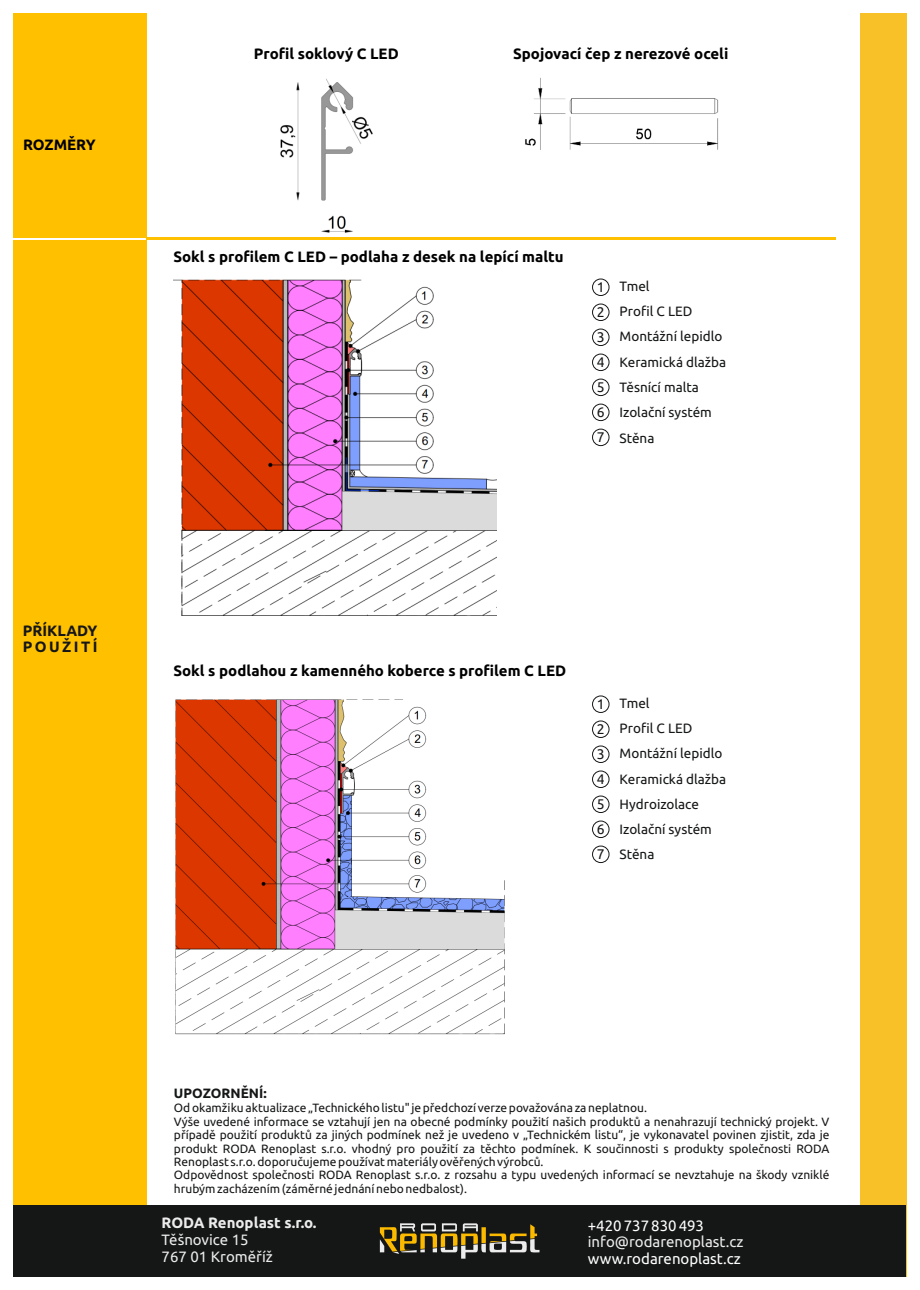
<style>
.page{position:relative;width:920px;height:1290px;background:#fff}
.page>*{position:absolute;margin:0;border:0;box-sizing:border-box;transform-origin:0 0}
.t1{font:700 15px "Ubuntu";color:#000}
.t2{font:15px/16.8px "Ubuntu";color:#ececec}
.t3{font:15px "Ubuntu";color:#fff}
.t4{font:700 15px "Ubuntu";color:#ececec}
.t5{font:700 15px/16.8px "Ubuntu";letter-spacing:.03em;color:#151616}
.t6{font:13.95px/25px "Ubuntu";color:#151616;text-align:justify}
.t7{font:13.5px/25px "Ubuntu";color:#151616}
.t8{font:700 13.5px "Ubuntu";color:#151616}
.t9{font:12px/13.5px "Ubuntu";color:#151616}
</style>
<div class="page">
<div style="left:860px;top:14px;width:46px;height:1262px;background:#f7c127"></div>
<hr style="left:147px;top:238px;width:689px;height:2px;background:#ffc000">
<div style="left:13px;top:14px;width:134px;height:224px;background:#ffc000"></div>
<div style="left:13px;top:240px;width:134px;height:1036px;background:#ffc000"></div>
<img style="left:280px;top:78px;width:93px;height:155px">
<img style="left:525px;top:77px;width:194px;height:73px">
<img style="left:174px;top:279px;width:323px;height:337px">
<div style="left:592px;top:279px;width:17px;height:17px;border:1px solid #151616;border-radius:50%"></div>
<div style="left:592px;top:304px;width:17px;height:17px;border:1px solid #151616;border-radius:50%"></div>
<div style="left:592px;top:329px;width:17px;height:17px;border:1px solid #151616;border-radius:50%"></div>
<div style="left:592px;top:354px;width:17px;height:17px;border:1px solid #151616;border-radius:50%"></div>
<div style="left:592px;top:379px;width:17px;height:17px;border:1px solid #151616;border-radius:50%"></div>
<div style="left:592px;top:404px;width:17px;height:17px;border:1px solid #151616;border-radius:50%"></div>
<div style="left:592px;top:429px;width:17px;height:17px;border:1px solid #151616;border-radius:50%"></div>
<div style="left:592px;top:696px;width:17px;height:17px;border:1px solid #151616;border-radius:50%"></div>
<div style="left:592px;top:721px;width:17px;height:17px;border:1px solid #151616;border-radius:50%"></div>
<div style="left:592px;top:746px;width:17px;height:17px;border:1px solid #151616;border-radius:50%"></div>
<div style="left:592px;top:771px;width:17px;height:17px;border:1px solid #151616;border-radius:50%"></div>
<div style="left:592px;top:796px;width:17px;height:17px;border:1px solid #151616;border-radius:50%"></div>
<div style="left:592px;top:821px;width:17px;height:17px;border:1px solid #151616;border-radius:50%"></div>
<div style="left:592px;top:846px;width:17px;height:17px;border:1px solid #151616;border-radius:50%"></div>
<img style="left:175px;top:699px;width:330px;height:336px">
<div style="left:13px;top:1205px;width:893px;height:71px;background:#151616"></div>
<svg style="left:380px;top:1223px;width:159px;height:36px"></svg>
<p class="t1" style="left:23px;top:138px;width:74px">ROZMĚRY</p>
<p class="t5" style="left:23px;top:623px;width:76px">PŘÍKLADY<br>POUŽITÍ</p>
<p class="t1" style="left:254px;top:47px;width:146px">Profil soklový C LED</p>
<p class="t1" style="left:513px;top:47px;width:217px">Spojovací čep z nerezové oceli</p>
<p class="t1" style="left:173px;top:251px;width:392px">Sokl s profilem C LED – podlaha z desek na lepící maltu</p>
<p class="t6" style="left:597px;top:275px;width:10px">1<br>2<br>3</p>
<p class="t6" style="left:597px;top:350px;width:9px">4<br>5<br>6<br>7</p>
<p class="t7" style="left:620px;top:275px;width:104px">Tmel<br>Profil C LED<br>Montážní lepidlo</p>
<p class="t7" style="left:620px;top:351px;width:108px">Keramická dlažba<br>Těsnící malta<br>Izolační systém<br>Stěna</p>
<p class="t1" style="left:173px;top:664px;width:394px">Sokl s podlahou z kamenného koberce s profilem C LED</p>
<p class="t6" style="left:597px;top:692px;width:10px">1<br>2<br>3</p>
<p class="t6" style="left:597px;top:767px;width:9px">4<br>5<br>6<br>7</p>
<p class="t7" style="left:620px;top:692px;width:104px">Tmel<br>Profil C LED<br>Montážní lepidlo</p>
<p class="t7" style="left:620px;top:768px;width:108px">Keramická dlažba<br>Hydroizolace<br>Izolační systém<br>Stěna</p>
<p class="t8" style="left:174px;top:1088px;width:94px">UPOZORNĚNÍ:</p>
<p class="t9" style="left:174px;top:1102px;width:657px">Od okamžiku aktualizace „Technického listu" je předchozí verze považována za neplatnou.<br>Výše uvedené informace se vztahují jen na obecné podmínky použití našich produktů a nenahrazují technický projekt. V případě použití produktů za jiných podmínek než je uvedeno v „Technickém listu“, je vykonavatel povinen zjistit, zda je produkt RODA Renoplast s.r.o. vhodný pro použití za těchto podmínek. K součinnosti s produkty společnosti RODA Renoplast s.r.o. doporučujeme používat materiály ověřených výrobců.</p>
<p class="t9" style="left:174px;top:1169px;width:657px">Odpovědnost společnosti RODA Renoplast s.r.o. z rozsahu a typu uvedených informací se nevztahuje na škody vzniklé hrubým zacházením (záměrné jednání nebo nedbalost).</p>
<p class="t4" style="left:162px;top:1217px;width:156px">RODA Renoplast s.r.o.</p>
<p class="t3" style="left:588px;top:1219px;width:118px">+420 737 830 493</p>
<p class="t3" style="left:588px;top:1253px;width:154px">www.rodarenoplast.cz</p>
<p class="t2" style="left:162px;top:1232px;width:113px">Těšnovice 15<br>767 01 Kroměříž</p>
<p class="t2" style="left:588px;top:1234px;width:157px">info@rodarenoplast.cz</p>
</div>
